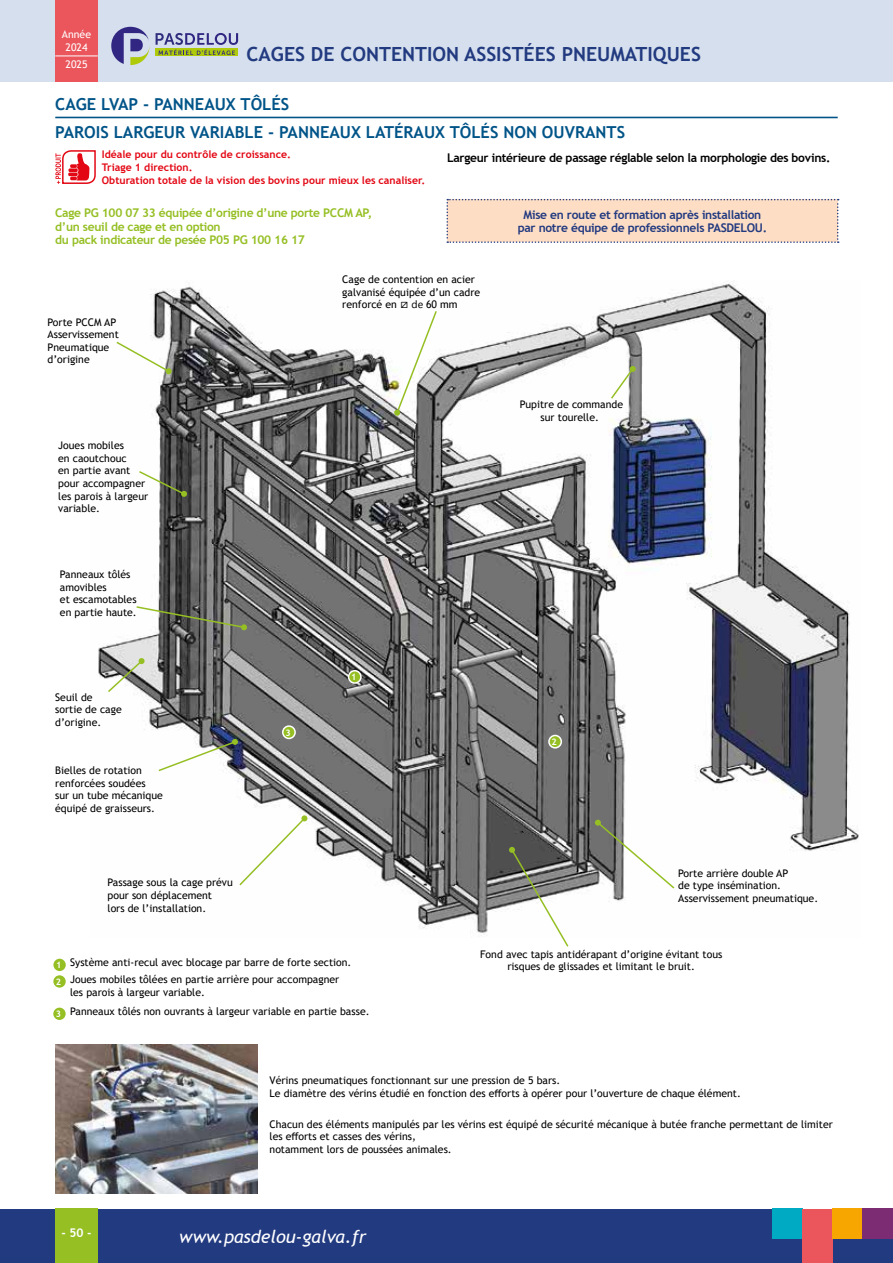
<style>
.page{position:relative;width:893px;height:1263px;background:#fff}
.page>*{position:absolute;margin:0;border:0;box-sizing:border-box;transform-origin:0 0}
.t1{font:700 19.5px "Trebuchet MS";color:#223a80}
.t2{font:italic 18px "Trebuchet MS";color:#fff}
.t3{font:700 16.5px/28.5px "Trebuchet MS";color:#005488}
.t4{font:700 12px/13.5px "Trebuchet MS";letter-spacing:-.025em;color:#95bf23}
.t5{font:700 12px/13.5px "Trebuchet MS";letter-spacing:-.025em;color:#223a80;text-align:center}
.t6{font:700 12px "Trebuchet MS";letter-spacing:-.025em;color:#000}
.t7{font:700 12px "Trebuchet MS";color:#fff}
.t8{font:10.5px/12.6px "Trebuchet MS";color:#000}
.t9{font:700 10.5px/12.6px "Trebuchet MS";color:#e30613}
.t10{font:10.5px/12.6px "Trebuchet MS";color:#fff;text-align:center}
.t11{font:700 9px "Trebuchet MS";color:#fff}
</style>
<div class="page">
<div style="left:0;top:0;width:893px;height:82px;background:#d5dfed"></div>
<div style="left:0;top:1209px;width:893px;height:54px;background:#223a80"></div>
<div style="left:55px;top:0;width:43px;height:82px;background:#eb565c"></div>
<hr style="left:55px;top:56px;width:43px;height:1px;background:#fff">
<div style="left:55px;top:1209px;width:43px;height:54px;background:#95bf23"></div>
<div style="left:772px;top:1209px;width:31px;height:30px;background:#00aac3"></div>
<div style="left:803px;top:1209px;width:30px;height:54px;background:#eb565c"></div>
<div style="left:833px;top:1209px;width:30px;height:30px;background:#f7a600"></div>
<div style="left:863px;top:1209px;width:30px;height:30px;background:#7b2c72"></div>
<div style="left:156px;top:48px;width:82px;height:8px;background:#afca0b"></div>
<svg style="left:156px;top:33px;width:82px;height:22px"></svg>
<svg style="left:111px;top:27px;width:39px;height:38px"></svg>
<img style="left:55px;top:1044px;width:203px;height:149px">
<hr style="left:55px;top:117px;width:783px;height:1px;background:#005488">
<svg style="left:55px;top:150px;width:41px;height:34px"></svg>
<svg style="left:446px;top:199px;width:393px;height:44px;background:#f7d9c3"></svg>
<img style="left:98px;top:282px;width:761px;height:654px">
<svg style="left:595px;top:820px;width:81px;height:70px"></svg>
<svg style="left:509px;top:847px;width:61px;height:100px"></svg>
<svg style="left:157px;top:739px;width:81px;height:33px"></svg>
<svg style="left:238px;top:815px;width:69px;height:72px"></svg>
<div style="left:53px;top:1008px;width:13px;height:12px;background:#95bf23;border-radius:50%"></div>
<svg style="left:135px;top:605px;width:112px;height:25px"></svg>
<svg style="left:53px;top:975px;width:13px;height:13px"></svg>
<div style="left:53px;top:959px;width:13px;height:12px;background:#95bf23;border-radius:50%"></div>
<svg style="left:137px;top:470px;width:50px;height:27px"></svg>
<svg style="left:609px;top:366px;width:27px;height:34px"></svg>
<div style="left:349px;top:671px;width:12px;height:12px;background:#95bf23;border-radius:50%"></div>
<div style="left:348px;top:670px;width:14px;height:14px;border:2px solid #fff;border-radius:50%"></div>
<div style="left:549px;top:735px;width:12px;height:13px;background:#95bf23;border-radius:50%"></div>
<div style="left:548px;top:735px;width:14px;height:13px;border:2px solid #fff;border-radius:50%"></div>
<div style="left:283px;top:726px;width:12px;height:12px;background:#95bf23;border-radius:50%"></div>
<div style="left:282px;top:725px;width:14px;height:14px;border:2px solid #fff;border-radius:50%"></div>
<svg style="left:115px;top:340px;width:56px;height:33px"></svg>
<div style="left:165px;top:368px;width:7px;height:7px;background:#95bf23;border-radius:3px"></div>
<svg style="left:106px;top:658px;width:39px;height:36px"></svg>
<svg style="left:394px;top:300px;width:44px;height:116px"></svg>
<p class="t10" style="left:62px;top:28px;width:31px">Année<br>2024</p>
<p class="t10" style="left:66px;top:58px;width:24px">2025</p>
<h1 class="t1" style="left:247px;top:42px;width:456px">CAGES DE CONTENTION ASSISTÉES PNEUMATIQUES</h1>
<h3 class="t3" style="left:55px;top:90px;width:571px">CAGE LVAP - PANNEAUX TÔLÉS<br>PAROIS LARGEUR VARIABLE - PANNEAUX LATÉRAUX TÔLÉS NON OUVRANTS</h3>
<p class="t9" style="left:102px;top:148px;width:325px">Idéale pour du contrôle de croissance.<br>Triage 1 direction.<br>Obturation totale de la vision des bovins pour mieux les canaliser.</p>
<p class="t4" style="left:55px;top:206px;width:318px">Cage PG 100 07 33 équipée d’origine d’une porte PCCM AP, d’un seuil de cage et en option<br>du pack indicateur de pesée P05 PG 100 16 17</p>
<p class="t6" style="left:447px;top:150px;width:385px">Largeur intérieure de passage réglable selon la morphologie des bovins.</p>
<p class="t5" style="left:518px;top:208px;width:251px">Mise en route et formation après installation par notre équipe de professionnels PASDELOU.</p>
<p class="t8" style="left:48px;top:315px;width:73px">Porte PCCM AP<br>Asservissement<br>Pneumatique d’origine</p>
<p class="t8" style="left:58px;top:439px;width:91px">Joues mobiles<br>en caoutchouc<br>en partie avant pour accompagner les parois à largeur variable.</p>
<p class="t8" style="left:60px;top:568px;width:78px">Panneaux tôlés amovibles<br>et escamotables en partie haute.</p>
<p class="t8" style="left:55px;top:691px;width:68px">Seuil de sortie de cage d’origine.</p>
<p class="t8" style="left:55px;top:764px;width:109px">Bielles de rotation renforcées soudées<br>sur un tube mécanique équipé de graisseurs.</p>
<p class="t8" style="left:108px;top:876px;width:127px">Passage sous la cage prévu pour son déplacement<br>lors de l’installation.</p>
<p class="t8" style="left:342px;top:273px;width:139px">Cage de contention en acier galvanisé équipée d’un cadre renforcé en ⧄</p>
<p class="t8" style="left:426px;top:298px;width:33px">60 mm</p>
<p class="t8" style="left:520px;top:398px;width:105px;text-align:center">Pupitre de commande sur tourelle.</p>
<p class="t11" style="left:285px;top:727px;width:7px">3</p>
<p class="t11" style="left:351px;top:671px;width:7px">1</p>
<p class="t11" style="left:552px;top:736px;width:7px">2</p>
<p class="t8" style="left:678px;top:867px;width:141px">Porte arrière double AP<br>de type insémination.<br>Asservissement pneumatique.</p>
<p class="t8" style="left:56px;top:956px;width:297px"><sub>1</sub> Système anti-recul avec blocage par barre de forte section.</p>
<p class="t11" style="left:56px;top:976px;width:7px">2</p>
<p class="t8" style="left:70px;top:973px;width:271px">Joues mobiles tôlées en partie arrière pour accompagner les parois à largeur variable.</p>
<p class="t8" style="left:56px;top:1005px;width:315px"><sub>3</sub> Panneaux tôlés non ouvrants à largeur variable en partie basse.</p>
<p class="t8" style="left:480px;top:948px;width:244px;text-align:center">Fond avec tapis antidérapant d’origine évitant tous risques de glissades et limitant le bruit.</p>
<p class="t8" style="left:270px;top:1074px;width:473px">Vérins pneumatiques fonctionnant sur une pression de 5 bars.<br>Le diamètre des vérins étudié en fonction des efforts à opérer pour l’ouverture de chaque élément.</p>
<p class="t7" style="left:61px;top:1225px;width:32px">- 50 -</p>
<p class="t8" style="left:270px;top:1118px;width:565px">Chacun des éléments manipulés par les vérins est équipé de sécurité mécanique à butée franche permettant de limiter les efforts et casses des vérins,<br>notamment lors de poussées animales.</p>
<h2 class="t2" style="left:179px;top:1225px;width:189px">www.pasdelou-galva.fr</h2>
</div>
